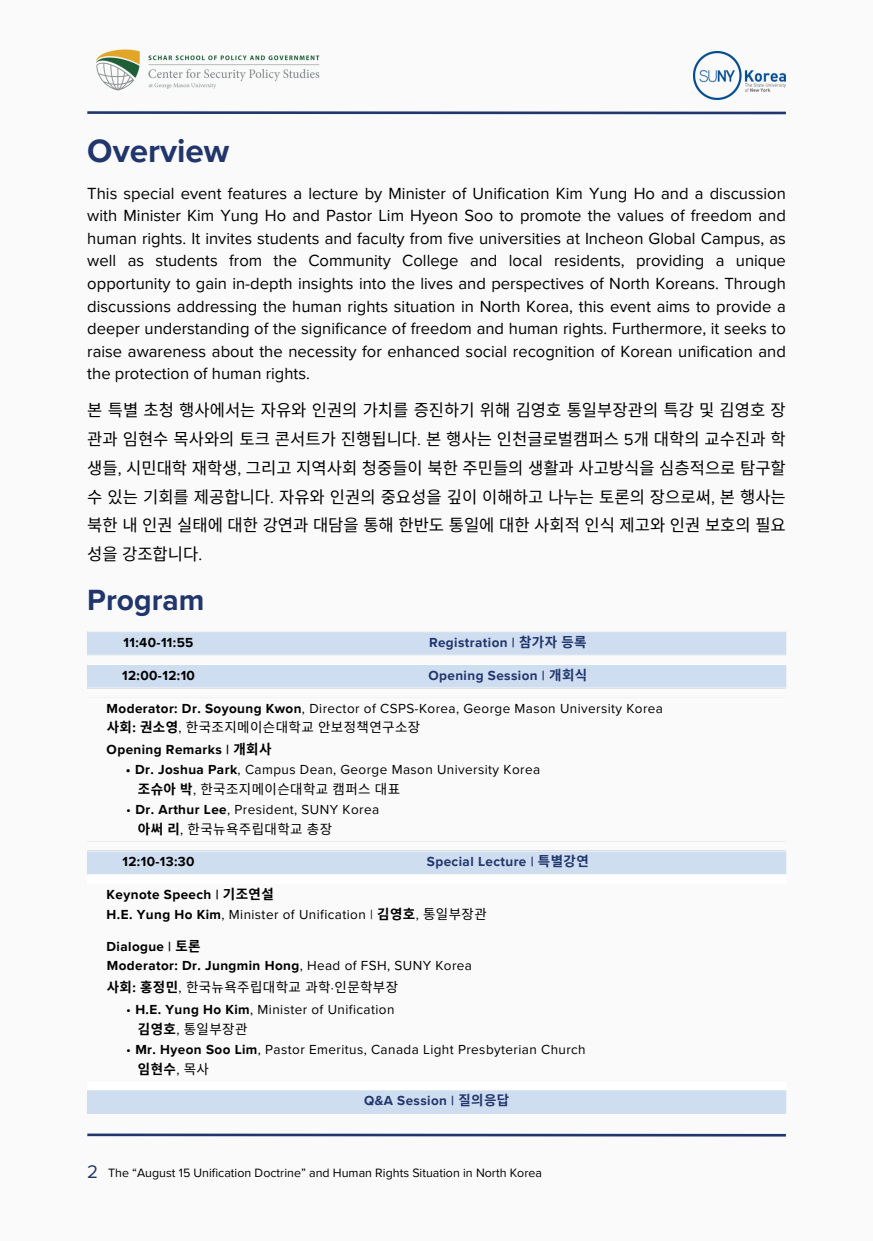
<style>
.page{position:relative;width:873px;height:1241px;background:#fff}
.page>*{position:absolute;margin:0;border:0;box-sizing:border-box;transform-origin:0 0}
.t1{font:700 33.25px "Proxima Nova";color:#21366d}
.t2{font:700 30.1px "Proxima Nova";color:#21366d}
.t3{font:18.72px "Proxima Nova";color:#21366d}
.t4{font:16.62px/22.6px "Proxima Nova";color:#000;text-align:justify}
.t5{font:16.62px/28.7px "Noto Sans CJ Ksc";color:#000;text-align:justify}
.t6{font:13.47px/19.9px "Proxima Nova";letter-spacing:.03em;color:#000}
.t7{font:700 13.47px "Proxima Nova";letter-spacing:.03em;color:#000}
.t8{font:13.47px "Noto Sans CJ Ksc";letter-spacing:.03em;color:#000}
.t9{font:700 13.47px "Proxima Nova";letter-spacing:.03em;color:#21366d}
.t10{font:700 13.47px "Noto Sans CJ Ksc";color:#000}
.t11{font:12.42px "Proxima Nova";color:#000}
.s1{font-family:"Proxima Nova"}
.s2{font-family:"Noto Sans CJ Ksc"}
.s3{font-weight:700}
.s4{font-family:"Proxima Nova";font-weight:700}
.s5{font-family:"Noto Sans CJ Ksc";font-weight:700}
.s6{font-weight:400}
.s7{font-family:"Proxima Nova";font-weight:400}
</style>
<div class="page">
<div style="left:0;top:0;width:873px;height:1240px;background:#fafafa"></div>
<svg style="left:87px;top:632px;width:699px;height:481px"></svg>
<div style="left:87px;top:655px;width:699px;height:9px;background:#fafafa"></div>
<svg style="left:87px;top:875px;width:699px;height:215px"></svg>
<hr style="left:87px;top:631px;width:699px;height:1px;background:#fff">
<hr style="left:87px;top:655px;width:699px;height:1px;background:#fff">
<hr style="left:87px;top:664px;width:699px;height:1px;background:#fff">
<hr style="left:87px;top:687px;width:699px;height:1px;background:#fff">
<hr style="left:87px;top:697px;width:699px;height:1px;background:#fff">
<hr style="left:87px;top:841px;width:699px;height:1px;background:#fff">
<hr style="left:87px;top:850px;width:699px;height:1px;background:#fff">
<hr style="left:87px;top:874px;width:699px;height:1px;background:#fff">
<hr style="left:87px;top:1133px;width:699px;height:3px;background:#21366d">
<hr style="left:87px;top:111px;width:699px;height:3px;background:#21366d">
<img style="left:694px;top:51px;width:91px;height:49px">
<img style="left:87px;top:49px;width:254px;height:64px">
<p class="t1" style="left:87px;top:131px;width:143px">Overview</p>
<p class="t4" style="left:87px;top:182px;width:700px">This special event features a lecture by Minister of Unification Kim Yung Ho and a discussion with Minister Kim Yung Ho and Pastor Lim Hyeon Soo to promote the values of freedom and human rights. It invites students and faculty from five universities at Incheon Global Campus, as well as students from the Community College and local residents, providing a unique opportunity to gain in-depth insights into the lives and perspectives of North Koreans. Through discussions addressing the human rights situation in North Korea, this event aims to provide a deeper understanding of the significance of freedom and human rights. Furthermore, it seeks to raise awareness about the necessity for enhanced social recognition of Korean unification and the protection of human rights.</p>
<p class="t5" style="left:87px;top:395px;width:700px">본 특별 초청 행사에서는 자유와 인권의 가치를 증진하기 위해 김영호 통일부장관의 특강 및 김영호 장 관과 임현수 목사와의 토크 콘서트가 진행됩니다<span class="s1">.</span> 본 행사는 인천글로벌캠퍼스 <span class="s1">5</span>개 대학의 교수진과 학 생들<span class="s1">,</span> 시민대학 재학생<span class="s1">,</span> 그리고 지역사회 청중들이 북한 주민들의 생활과 사고방식을 심층적으로 탐구할 수 있는 기회를 제공합니다<span class="s1">.</span> 자유와 인권의 중요성을 깊이 이해하고 나누는 토론의 장으로써<span class="s1">,</span> 본 행사는 북한 내 인권 실태에 대한 강연과 대담을 통해 한반도 통일에 대한 사회적 인식 제고와 인권 보호의 필요 성을 강조합니다<span class="s1">.</span></p>
<p class="t2" style="left:87px;top:582px;width:119px">Program</p>
<p class="t7" style="left:124px;top:635px;width:71px">11:40-11:55</p>
<p class="t9" style="left:429px;top:635px;width:159px">Registration | <span class="s2">참가자 등록</span></p>
<h1 class="t7" style="left:122px;top:667px;width:74px">12:00-12:10</h1>
<h2 class="t9" style="left:428px;top:667px;width:160px">Opening Session | <span class="s2">개회식</span></h2>
<h2 class="t6" style="left:107px;top:698px;width:558px"><span class="s3">Moderator: Dr. Soyoung Kwon</span>, Director of CSPS-Korea, George Mason University Korea</h2>
<h1 class="t8" style="left:107px;top:716px;width:315px"><span class="s3">사회</span><span class="s4">:</span> <span class="s3">권소영</span><span class="s1">,</span> 한국조지메이슨대학교 안보정책연구소장</h1>
<p class="t7" style="left:107px;top:741px;width:166px">Opening Remarks | <span class="s2">개회사</span></p>
<p class="t6" style="left:126px;top:759px;width:416px"><span class="s3">• Dr. Joshua Park</span>, Campus Dean, George Mason University Korea</p>
<p class="t8" style="left:138px;top:778px;width:264px"><span class="s3">조슈아 박</span><span class="s1">,</span> 한국조지메이슨대학교 캠퍼스 대표</p>
<p class="t6" style="left:138px;top:799px;width:243px;text-indent:-12px">• <span class="s3">Dr. Arthur Lee</span>, President, SUNY Korea <span class="s5">아써 리</span>, <span class="s2">한국뉴욕주립대학교 총장</span></p>
<p class="t7" style="left:122px;top:853px;width:74px">12:10-13:30</p>
<p class="t9" style="left:427px;top:853px;width:163px">Special Lecture | <span class="s2">특별강연</span></p>
<p class="t7" style="left:107px;top:886px;width:169px">Keynote Speech | <span class="s2">기조연설</span></p>
<p class="t6" style="left:107px;top:904px;width:382px"><span class="s3">H.E. Yung Ho Kim</span>, Minister of Unification | <span class="s5">김영호</span>, <span class="s2">통일부장관</span></p>
<p class="t7" style="left:107px;top:938px;width:96px">Dialogue | <span class="s2">토론</span></p>
<p class="t7" style="left:107px;top:957px;width:367px">Moderator: Dr. Jungmin Hong<span class="s6">, Head of FSH, SUNY Korea</span></p>
<p class="t8" style="left:107px;top:976px;width:293px"><span class="s3">사회</span><span class="s4">:</span> <span class="s3">홍정민</span><span class="s1">,</span> 한국뉴욕주립대학교 과학<span class="s1">·</span>인문학부장</p>
<p class="t6" style="left:126px;top:1000px;width:270px">• <span class="s3">H.E. Yung Ho Kim</span>, Minister of Unification</p>
<p class="t8" style="left:138px;top:1018px;width:111px"><span class="s3">김영호</span><span class="s1">,</span> 통일부장관</p>
<p class="t6" style="left:126px;top:1040px;width:461px">• <span class="s3">Mr. Hyeon Soo Lim</span>, Pastor Emeritus, Canada Light Presbyterian Church</p>
<p class="t10" style="left:138px;top:1058px;width:73px">임현수<span class="s7">,</span> <span class="s6">목사</span></p>
<p class="t9" style="left:364px;top:1092px;width:147px">Q&amp;A Session | <span class="s2">질의응답</span></p>
<p class="t3" style="left:87px;top:1160px;width:12px">2</p>
<p class="t11" style="left:108px;top:1165px;width:435px">The “August 15 Unification Doctrine” and Human Rights Situation in North Korea</p>
</div>
